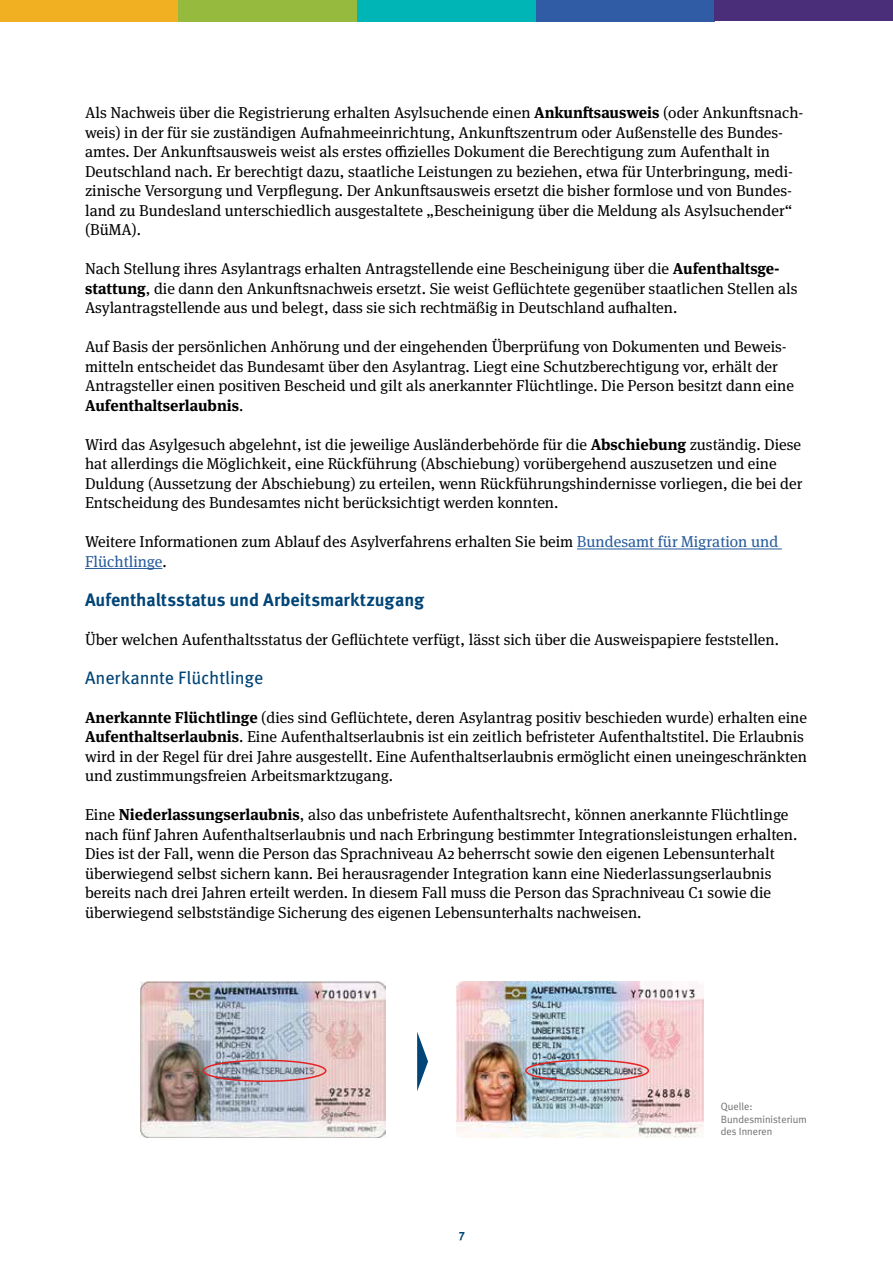
<style>
.page{position:relative;width:893px;height:1263px;background:#fff}
.page>*{position:absolute;margin:0;border:0;box-sizing:border-box;transform-origin:0 0}
.t1{font:700 18px "Meta OT";letter-spacing:-.005em;color:#004577}
.t2{font:18px "Meta OT";letter-spacing:-.005em;color:#004577}
.t3{font:15.75px/19.5px "Meta Serif OT";color:#000}
.t4{font:700 12px "Meta OT";color:#004577}
.t5{font:10.5px/12.6px "Meta Plus Normal";color:#706f6f}
.s1{font-weight:700}
.s2{color:#275b9b}
</style>
<div class="page">
<div style="left:0;top:0;width:179px;height:21px;background:#f0b021"></div>
<div style="left:179px;top:0;width:178px;height:21px;background:#96ba3d"></div>
<div style="left:357px;top:0;width:179px;height:21px;background:#00b5b5"></div>
<div style="left:536px;top:0;width:178px;height:21px;background:#305ca6"></div>
<div style="left:714px;top:0;width:179px;height:21px;background:#4a2e7a"></div>
<hr style="left:577px;top:548px;width:205px;height:1px;background:#275b9b">
<hr style="left:85px;top:568px;width:77px;height:1px;background:#275b9b">
<svg style="left:417px;top:1032px;width:11px;height:59px"></svg>
<img style="left:140px;top:982px;width:246px;height:156px">
<img style="left:456px;top:982px;width:248px;height:156px">
<div style="left:202px;top:1059px;width:124px;height:23px;border:2px solid #e52321;border-radius:50%"></div>
<div style="left:525px;top:1059px;width:124px;height:23px;border:2px solid #e52321;border-radius:50%"></div>
<p class="t3" style="left:85px;top:103px;width:720px">Als Nachweis über die Registrierung erhalten Asylsuchende einen <span class="s1">Ankunftsausweis</span> (oder Ankunftsnach&shy;weis) in der für sie zuständigen Aufnahmeeinrichtung, Ankunftszentrum oder Außenstelle des Bundes&shy;amtes. Der Ankunftsausweis weist als erstes offizielles Dokument die Berechtigung zum Aufenthalt in Deutschland nach. Er berechtigt dazu, staatliche Leistungen zu beziehen, etwa für Unterbringung, medi&shy;zinische Versorgung und Verpflegung. Der Ankunftsausweis ersetzt die bisher formlose und von Bundes&shy;land zu Bundesland unterschiedlich ausgestaltete „Bescheinigung über die Meldung als Asylsuchender“ (BüMA).</p>
<p class="t3" style="left:85px;top:259px;width:714px">Nach Stellung ihres Asylantrags erhalten Antragstellende eine Bescheinigung über die <span class="s1">Aufenthaltsge&shy;stattung</span>, die dann den Ankunftsnachweis ersetzt. Sie weist Geflüchtete gegenüber staatlichen Stellen als<br>Asylantragstellende aus und belegt, dass sie sich rechtmäßig in Deutschland aufhalten.</p>
<p class="t3" style="left:85px;top:337px;width:710px">Auf Basis der persönlichen Anhörung und der eingehenden Überprüfung von Dokumenten und Beweis&shy;mitteln entscheidet das Bundesamt über den Asylantrag. Liegt eine Schutzberechtigung vor, erhält der Antragsteller einen positiven Bescheid und gilt als anerkannter Flüchtlinge. Die Person besitzt dann eine <span class="s1">Aufenthaltserlaubnis</span>.</p>
<p class="t3" style="left:85px;top:435px;width:719px">Wird das Asylgesuch abgelehnt, ist die jeweilige Ausländerbehörde für die <span class="s1">Abschiebung</span> zuständig. Diese hat allerdings die Möglichkeit, eine Rückführung (Abschiebung) vorübergehend auszusetzen und eine Duldung (Aussetzung der Abschiebung) zu erteilen, wenn Rückführungshindernisse vorliegen, die bei der Entscheidung des Bundesamtes nicht berücksichtigt werden konnten.</p>
<p class="t3" style="left:85px;top:532px;width:695px">Weitere Informationen zum Ablauf des Asylverfahrens erhalten Sie beim <span class="s2">Bundesamt für Migration und<br>Flüchtlinge</span>.</p>
<p class="t1" style="left:85px;top:589px;width:341px">Aufenthaltsstatus und Arbeitsmarktzugang</p>
<p class="t3" style="left:85px;top:630px;width:695px">Über welchen Aufenthaltsstatus der Geflüchtete verfügt, lässt sich über die Ausweispapiere feststellen.</p>
<p class="t2" style="left:85px;top:667px;width:180px">Anerkannte Flüchtlinge</p>
<p class="t3" style="left:85px;top:708px;width:723px"><span class="s1">Anerkannte Flüchtlinge</span> (dies sind Geflüchtete, deren Asylantrag positiv beschieden wurde) erhalten eine <span class="s1">Aufenthaltserlaubnis</span>. Eine Aufenthaltserlaubnis ist ein zeitlich befristeter Aufenthaltstitel. Die Erlaubnis wird in der Regel für drei Jahre ausgestellt. Eine Aufenthaltserlaubnis ermöglicht einen uneingeschränkten und zustimmungsfreien Arbeitsmarktzugang.</p>
<p class="t3" style="left:85px;top:805px;width:714px">Eine <span class="s1">Niederlassungserlaubnis</span>, also das unbefristete Aufenthaltsrecht, können anerkannte Flüchtlinge nach fünf Jahren Aufenthaltserlaubnis und nach Erbringung bestimmter Integrationsleistungen erhalten.<br>Dies ist der Fall, wenn die Person das Sprachniveau A2 beherrscht sowie den eigenen Lebensunterhalt überwiegend selbst sichern kann. Bei herausragender Integration kann eine Niederlassungserlaubnis bereits nach drei Jahren erteilt werden. In diesem Fall muss die Person das Sprachniveau C1 sowie die überwiegend selbstständige Sicherung des eigenen Lebensunterhalts nachweisen.</p>
<p class="t4" style="left:459px;top:1228px;width:8px">7</p>
<p class="t5" style="left:721px;top:1100px;width:88px">Quelle:<br>Bundesministerium des Inneren</p>
</div>
